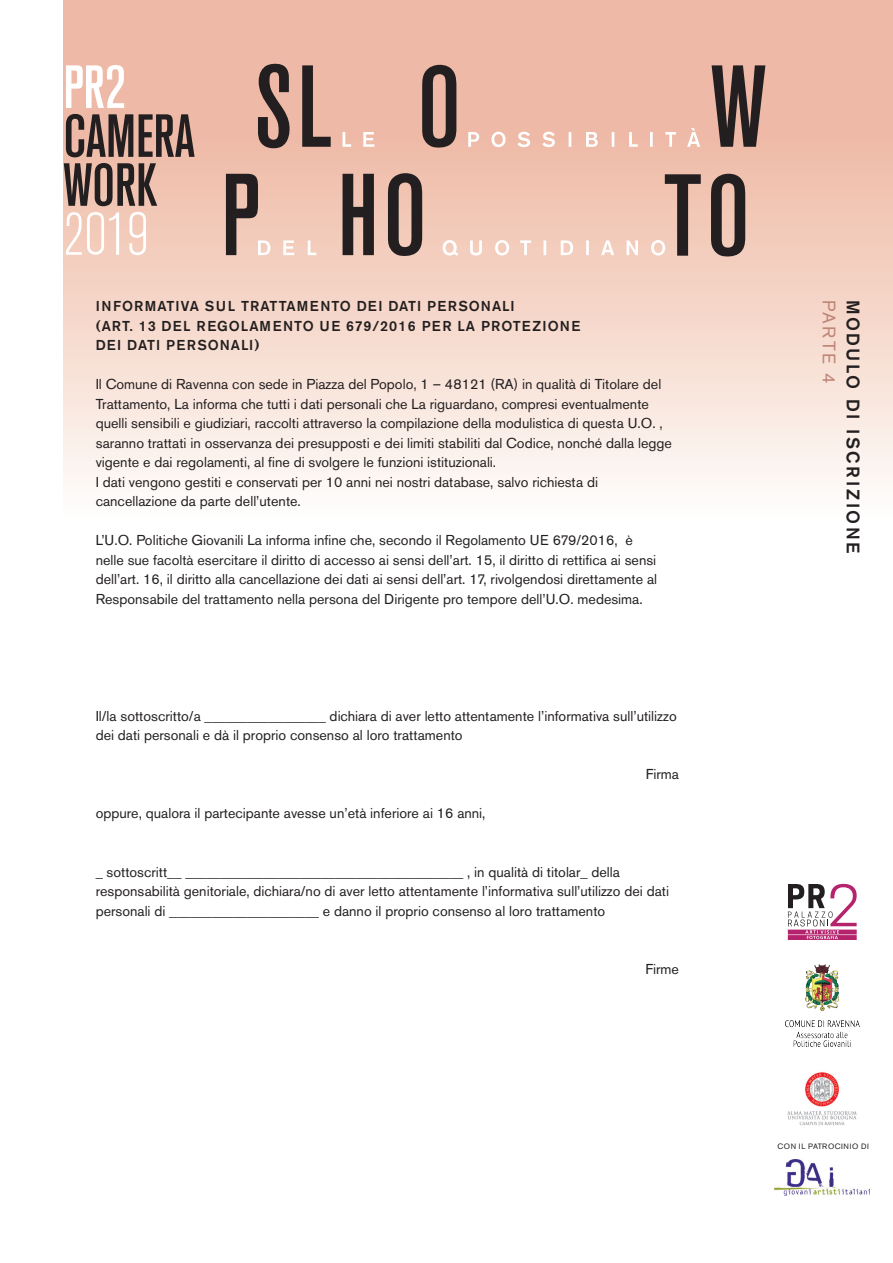
<style>
.page{position:relative;width:893px;height:1263px;background:#fff}
.page>*{position:absolute;margin:0;border:0;box-sizing:border-box;transform-origin:0 0}
.t1{font:500 18px "Akzidenz Grotesk BE";letter-spacing:.13em;color:#231f20}
.t2{font:18px "Akzidenz Grotesk BE";letter-spacing:.13em;color:#c08678}
.t3{font:14.25px/19.5px "Akzidenz Grotesk BE";color:#231f20}
.t4{font:500 14.25px "Akzidenz Grotesk BE";letter-spacing:.07em;color:#231f20}
.t5{font:7.65px "Akzidenz Grotesk BE";letter-spacing:.07em;color:#231f20}
</style>
<div class="page">
<svg style="left:64px;top:0;width:829px;height:482px;background:#f3d1c3"></svg>
<svg style="left:258px;top:64px;width:73px;height:84px;background:#97776c"></svg>
<svg style="left:343px;top:173px;width:79px;height:83px;background:#7f6a63"></svg>
<svg style="left:422px;top:65px;width:34px;height:83px;background:#6c5750"></svg>
<svg style="left:712px;top:65px;width:53px;height:82px;background:#735c55"></svg>
<svg style="left:343px;top:132px;width:31px;height:15px"></svg>
<svg style="left:468px;top:128px;width:232px;height:19px;background:#f1c6b7"></svg>
<svg style="left:226px;top:173px;width:90px;height:82px;background:#c7a699"></svg>
<svg style="left:443px;top:174px;width:302px;height:83px;background:#d9b5a6"></svg>
<svg style="left:66px;top:212px;width:80px;height:43px"></svg>
<svg style="left:64px;top:163px;width:93px;height:43px;background:#7f6860"></svg>
<svg style="left:66px;top:114px;width:129px;height:43px;background:#80665e"></svg>
<svg style="left:66px;top:65px;width:58px;height:43px"></svg>
<img style="left:787px;top:1072px;width:70px;height:54px">
<img style="left:775px;top:1159px;width:94px;height:36px">
<svg style="left:788px;top:884px;width:69px;height:56px"></svg>
<img style="left:785px;top:964px;width:74px;height:82px">
<p class="t4" style="left:96px;top:297px;width:420px">INFORMATIVA SUL TRATTAMENTO DEI DATI PERSONALI</p>
<p class="t4" style="left:96px;top:317px;width:486px">(ART. 13 DEL REGOLAMENTO UE 679/2016 PER LA PROTEZIONE</p>
<p class="t4" style="left:96px;top:336px;width:165px">DEI DATI PERSONALI)</p>
<p class="t3" style="left:96px;top:374px;width:578px">Il Comune di Ravenna con sede in Piazza del Popolo, 1 – 48121 (RA) in qualità di Titolare del Trattamento, La informa che tutti i dati personali che La riguardano, compresi eventualmente quelli sensibili e giudiziari, raccolti attraverso la compilazione della modulistica di questa U.O. , saranno trattati in osservanza dei presupposti e dei limiti stabiliti dal Codice, nonché dalla legge vigente e dai regolamenti, al fine di svolgere le funzioni istituzionali.</p>
<p class="t3" style="left:96px;top:472px;width:504px">I dati vengono gestiti e conservati per 10 anni nei nostri database, salvo richiesta di cancellazione da parte dell’utente.</p>
<p class="t3" style="left:96px;top:530px;width:563px">L’U.O. Politiche Giovanili La informa infine che, secondo il Regolamento UE 679/2016, è nelle sue facoltà esercitare il diritto di accesso ai sensi dell’art. 15, il diritto di rettifica ai sensi dell’art. 16, il diritto alla cancellazione dei dati ai sensi dell’art. 17, rivolgendosi direttamente al Responsabile del trattamento nella persona del Dirigente pro tempore dell’U.O. medesima.</p>
<p class="t3" style="left:96px;top:706px;width:583px">Il/la sottoscritto/a _________________ dichiara di aver letto attentamente l’informativa sull’utilizzo dei dati personali e dà il proprio consenso al loro trattamento</p>
<p class="t3" style="left:646px;top:764px;width:35px">Firma</p>
<p class="t3" style="left:96px;top:803px;width:391px">oppure, qualora il partecipante avesse un’età inferiore ai 16 anni,</p>
<p class="t3" style="left:96px;top:862px;width:575px">_ sottoscritt__ _______________________________________ , in qualità di titolar_ della responsabilità genitoriale, dichiara/no di aver letto attentamente l’informativa sull’utilizzo dei dati personali di _____________________ e danno il proprio consenso al loro trattamento</p>
<p class="t3" style="left:645px;top:959px;width:35px">Firme</p>
<p class="t2" style="left:840px;top:300px;width:85px;rotate:90deg">PARTE 4</p>
<p class="t1" style="left:864px;top:300px;width:255px;rotate:90deg">MODULO DI ISCRIZIONE</p>
<p class="t5" style="left:777px;top:1142px;width:93px">CON IL PATROCINIO DI</p>
</div>
